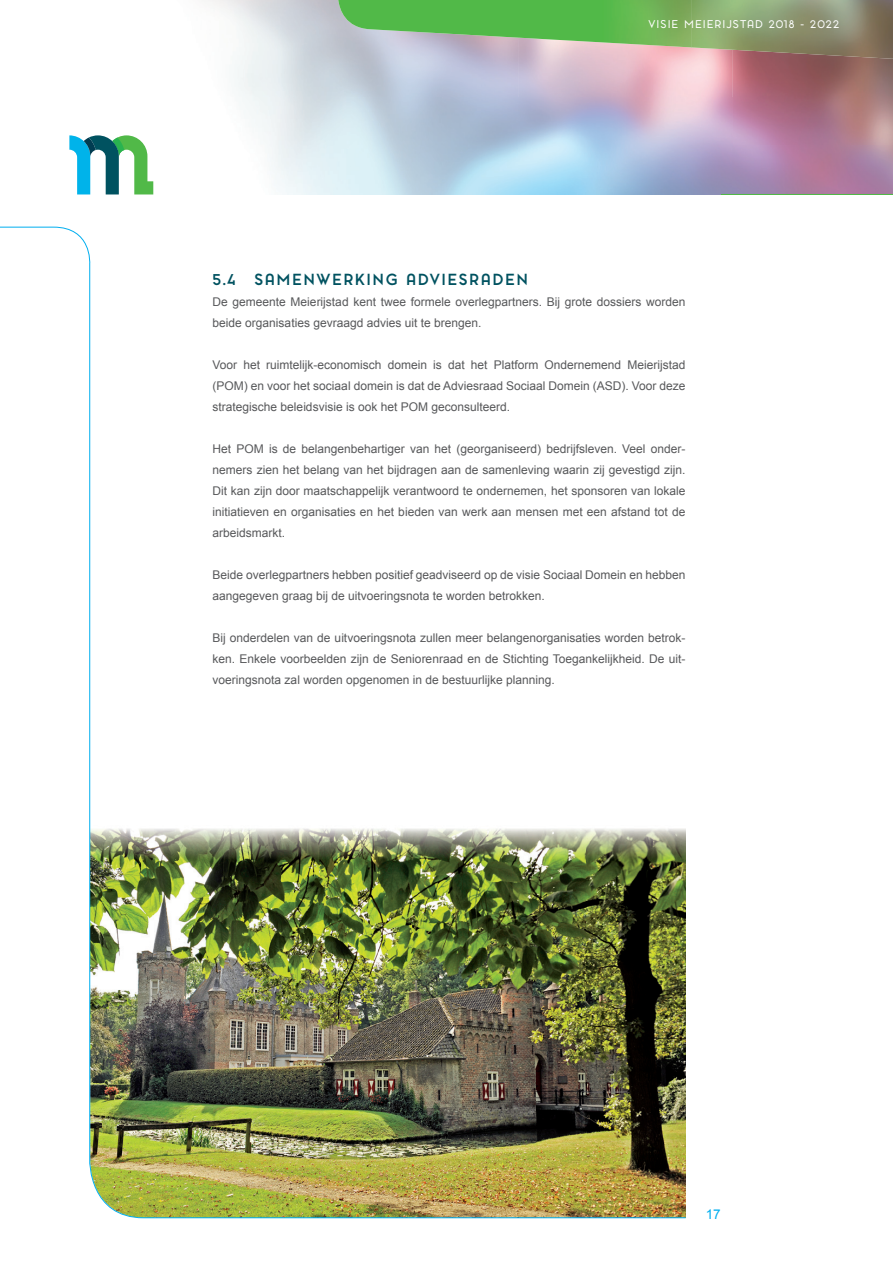
<style>
.page{position:relative;width:893px;height:1263px;background:#fff}
.page>*{position:absolute;margin:0;border:0;box-sizing:border-box;transform-origin:0 0}
.t1{font:700 15px "Pontiac";letter-spacing:.1em;color:#005260}
.t2{font:13.5px "Arial";color:#00aeef}
.t3{font:12px/21px "Arial";color:#57585a;text-align:justify}
.t4{font:10.5px "Pontiac";letter-spacing:.1em;color:#fff}
</style>
<div class="page">
<img style="left:732px;top:59px;width:161px;height:135px">
<svg style="left:69px;top:135px;width:84px;height:59px"></svg>
<img style="left:338px;top:0;width:353px;height:47px">
<img style="left:691px;top:0;width:202px;height:59px">
<hr style="left:721px;top:194px;width:172px;height:1px;background:#51b948">
<img style="left:0;top:227px;width:686px;height:991px">
<p class="t4" style="left:649px;top:16px;width:192px">VISIE MEIERIJSTAD 2018 - 2022</p>
<p class="t1" style="left:213px;top:269px;width:24px">5.4</p>
<p class="t1" style="left:255px;top:269px;width:275px">SAMENWERKING ADVIESRADEN</p>
<p class="t3" style="left:213px;top:291px;width:474px">De gemeente Meierijstad kent twee formele overlegpartners. Bij grote dossiers worden beide organisaties gevraagd advies uit te brengen.</p>
<p class="t3" style="left:213px;top:354px;width:474px">Voor het ruimtelijk-economisch domein is dat het Platform Ondernemend Meierijstad (POM) en voor het sociaal domein is dat de Adviesraad Sociaal Domein (ASD). Voor deze strategische beleidsvisie is ook het POM geconsulteerd.</p>
<p class="t3" style="left:213px;top:438px;width:474px">Het POM is de belangenbehartiger van het (georganiseerd) bedrijfsleven. Veel onder&shy;nemers zien het belang van het bijdragen aan de samenleving waarin zij gevestigd zijn.<br>Dit kan zijn door maatschappelijk verantwoord te ondernemen, het sponsoren van lokale initiatieven en organisaties en het bieden van werk aan mensen met een afstand tot de arbeidsmarkt.</p>
<p class="t3" style="left:213px;top:564px;width:474px">Beide overlegpartners hebben positief geadviseerd op de visie Sociaal Domein en hebben aangegeven graag bij de uitvoeringsnota te worden betrokken.</p>
<p class="t3" style="left:213px;top:627px;width:474px">Bij onderdelen van de uitvoeringsnota zullen meer belangenorganisaties worden betrok&shy;ken. Enkele voorbeelden zijn de Seniorenraad en de Stichting Toegankelijkheid. De uit&shy;voeringsnota zal worden opgenomen in de bestuurlijke planning.</p>
<p class="t2" style="left:706px;top:1205px;width:17px">17</p>
</div>
